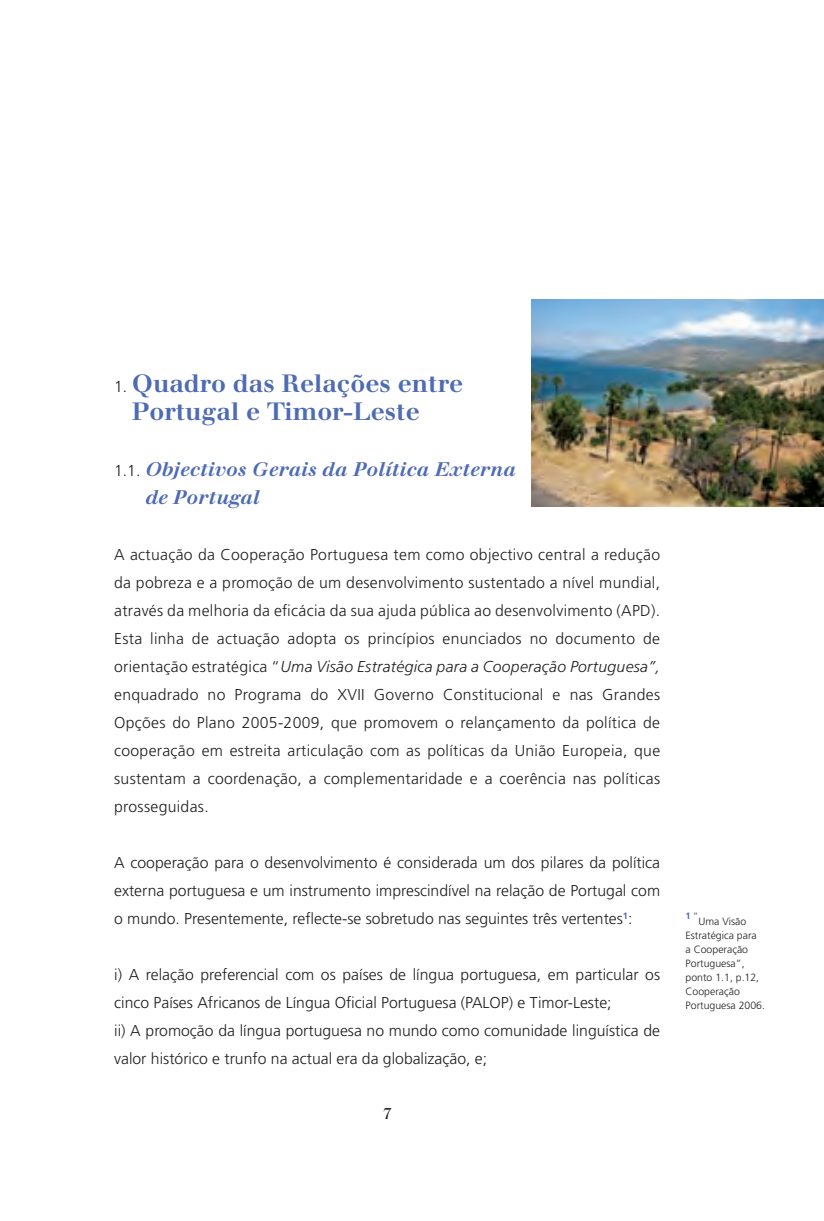
<style>
.page{position:relative;width:824px;height:1221px;background:#fff}
.page>*{position:absolute;margin:0;border:0;box-sizing:border-box;transform-origin:0 0}
.t1{font:700 24.5px/28px "Walbaum";color:#4e6bb3}
.t2{font:italic 700 19.25px/28px "Walbaum";color:#4e6bb3}
.t3{font:300 15.75px/28px "Frutiger";color:#231f20;text-align:justify}
.t4{font:15.75px "Walbaum";color:#231f20}
.t5{font:300 10.5px/14px "Frutiger";color:#231f20}
.t6{font:700 9.1px "Frutiger";color:#4e6bb3}
.s1{font-family:"Frutiger";font-weight:300;font-size:15.75px;color:#231f20}
.s2{font-family:"Frutiger";font-weight:300;font-style:normal;font-size:15.75px;color:#231f20}
.s3{font-style:italic}
.s4{font-weight:300;color:#231f20}
</style>
<div class="page">
<img style="left:531px;top:299px;width:292px;height:207px">
<h1 class="t1" style="left:132px;top:369px;width:333px;text-indent:-18px"><span class="s1">1.</span> Quadro das Relações entre<br>Portugal e Timor-Leste</h1>
<p class="t2" style="left:146px;top:455px;width:372px;text-indent:-32px"><span class="s2">1.1.</span> Objectivos Gerais da Política Externa de Portugal</p>
<p class="t3" style="left:114px;top:540px;width:547px">A actuação da Cooperação Portuguesa tem como objectivo central a redução da pobreza e a promoção de um desenvolvimento sustentado a nível mundial, através da melhoria da eficácia da sua ajuda pública ao desenvolvimento (APD).<br>Esta linha de actuação adopta os princípios enunciados no documento de orientação estratégica “<span class="s3">Uma Visão Estratégica para a Cooperação Portuguesa”, </span>enquadrado no Programa do XVII Governo Constitucional e nas Grandes Opções do Plano 2005-2009, que promovem o relançamento da política de cooperação em estreita articulação com as políticas da União Europeia, que sustentam a coordenação, a complementaridade e a coerência nas políticas prosseguidas.</p>
<p class="t3" style="left:114px;top:848px;width:547px">A cooperação para o desenvolvimento é considerada um dos pilares da política externa portuguesa e um instrumento imprescindível na relação de Portugal com o mundo. Presentemente, reflecte-se sobretudo nas seguintes três vertentes<sup>1</sup>:</p>
<p class="t3" style="left:114px;top:960px;width:547px;text-align:left">i) A relação preferencial com os países de língua portuguesa, em particular os cinco Países Africanos de Língua Oficial Portuguesa (PALOP) e Timor-Leste;<br>ii) A promoção da língua portuguesa no mundo como comunidade linguística de valor histórico e trunfo na actual era da globalização, e;</p>
<p class="t4" style="left:383px;top:1104px;width:10px">7</p>
<p class="t6" style="left:685px;top:910px;width:14px">1 <span class="s4">“</span></p>
<p class="t5" style="left:685px;top:913px;width:81px;text-indent:13px">Uma Visão<br>Estratégica para<br>a Cooperação<br>Portuguesa”, ponto 1.1, p.12,<br>Cooperação<br>Portuguesa 2006.</p>
</div>
